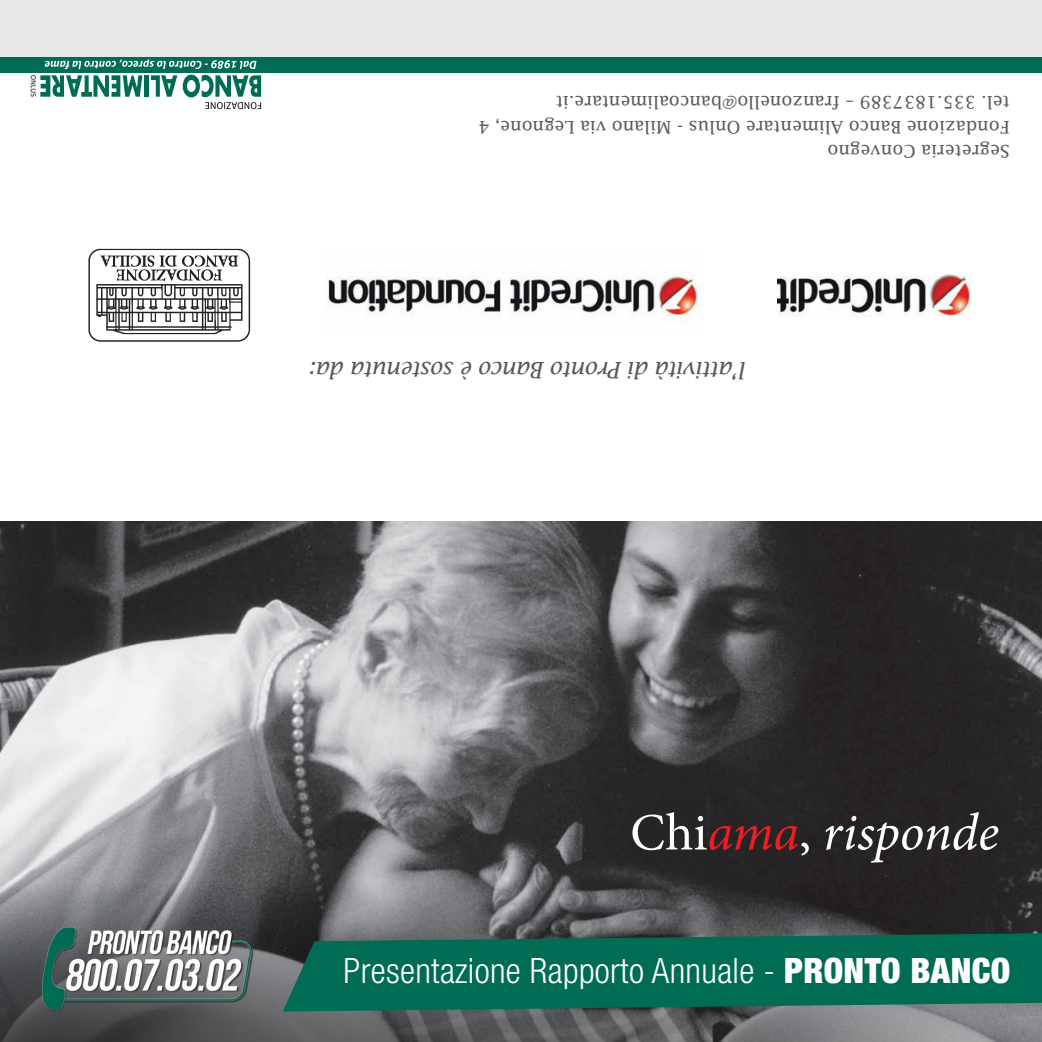
<style>
.page{position:relative;width:1042px;height:1042px;background:#fff}
.page>*{position:absolute;margin:0;border:0;box-sizing:border-box;transform-origin:0 0}
.t1{font:italic 52.5px "Minion Pro";letter-spacing:-.005em;color:#fff}
.t2{font:300 condensed 35px "Helvetica Neue";letter-spacing:.01em;color:#fff}
.t3{font:italic 22.75px "Lucida Fax";letter-spacing:-.025em;color:#57585a}
.t4{font:17.5px "Lucida Fax";color:#57585a}
.s1{font-style:normal}
.s2{color:#ee1d23}
.s3{font-weight:900}
</style>
<div class="page">
<img style="left:0;top:521px;width:1042px;height:362px">
<svg style="left:0;top:883px;width:1042px;height:159px;background:#5b5b5d"></svg>
<svg style="left:283px;top:933px;width:759px;height:78px;background:#0b6a54"></svg>
<img style="left:326px;top:270px;width:376px;height:51px">
<img style="left:88px;top:248px;width:163px;height:94px">
<img style="left:777px;top:274px;width:193px;height:42px">
<div style="left:0;top:0;width:1042px;height:58px;background:#e6e7e9"></div>
<svg style="left:151px;top:75px;width:26px;height:22px"></svg>
<hr style="left:144px;top:75px;width:4px;height:22px;background:#006c53">
<div style="left:0;top:58px;width:1042px;height:15px;background:#006c53"></div>
<svg style="left:183px;top:75px;width:78px;height:34px"></svg>
<svg style="left:31px;top:75px;width:111px;height:22px"></svg>
<svg style="left:45px;top:59px;width:211px;height:10px"></svg>
<img style="left:40px;top:916px;width:213px;height:110px">
<p class="t4" style="left:1009px;top:113px;width:455px;rotate:-180deg">tel. 335.1837389 – franzonello@bancoalimentare.it</p>
<p class="t4" style="left:1009px;top:137px;width:533px;rotate:-180deg">Fondazione Banco Alimentare Onlus - Milano via Legnone, 4</p>
<p class="t3" style="left:747px;top:383px;width:438px;rotate:-180deg">l’attività di Pronto Banco è sostenuta da:</p>
<p class="t4" style="left:1009px;top:162px;width:184px;rotate:-180deg">Segreteria Convegno</p>
<p class="t1" style="left:630px;top:797px;width:370px"><span class="s1">Chi</span><span class="s2">ama</span><span class="s1">,</span> risponde</p>
<p class="t2" style="left:344px;top:951px;width:668px">Presentazione Rapporto Annuale - <span class="s3">PRONTO BANCO</span></p>
</div>
